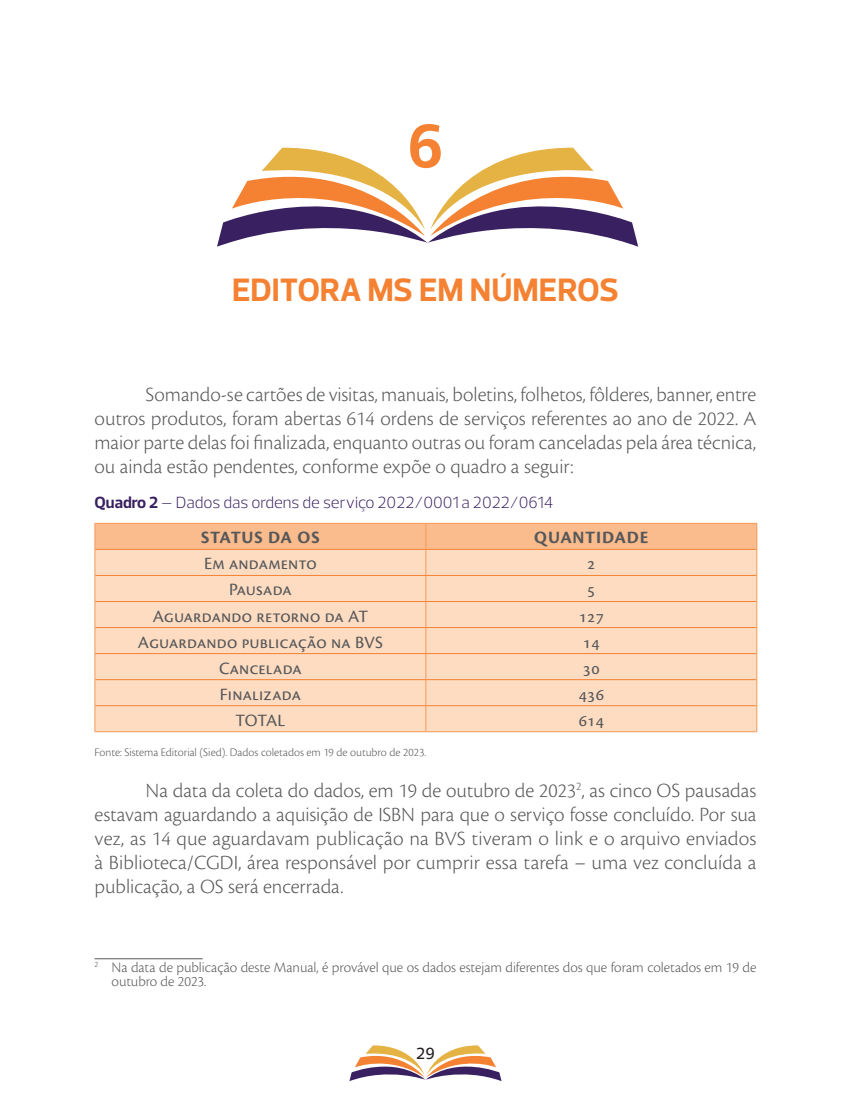
<style>
.page{position:relative;width:851px;height:1106px;background:#fff}
.page>*{position:absolute;margin:0;border:0;box-sizing:border-box;transform-origin:0 0}
.tit_sum_H1_number{font:700 63px "Prelo";color:#f48232}
.tit_sum_H1{font:700 33px "Prelo";color:#f48232}
.t1{font:300 21px/24px "Cronos Pro";color:#57585a;text-align:justify}
.tb_p_align_middle{font:18px "Cronos Pro";letter-spacing:.015em;color:#57585a}
.tb_header_align_middle{font:700 18px "Cronos Pro";letter-spacing:.04em;color:#57585a}
.tit_figs_tbs_grph_chrt{font:300 16.5px "Prelo";color:#392060}
.t2{font:500 16.5px "Prelo";color:#231f20}
.p_footnotes{font:300 15px/13.5px "Cronos Pro";color:#57585a}
.t3{font:300 12px "Cronos Pro";color:#57585a}
.s1{font-weight:700}
</style>
<div class="page">
<svg style="left:349px;top:1045px;width:152px;height:36px"></svg>
<svg style="left:217px;top:148px;width:421px;height:99px"></svg>
<svg style="left:94px;top:523px;width:663px;height:208px;background:#fcd7b9"></svg>
<hr style="left:94px;top:731px;width:332px;height:1px;background:#f79957">
<hr style="left:426px;top:731px;width:331px;height:1px;background:#f79957">
<hr style="left:95px;top:549px;width:331px;height:1px;background:#f48232">
<hr style="left:426px;top:549px;width:330px;height:1px;background:#f48232">
<hr style="left:95px;top:575px;width:331px;height:1px;background:#f48232">
<hr style="left:426px;top:575px;width:330px;height:1px;background:#f48232">
<hr style="left:95px;top:601px;width:331px;height:1px;background:#f48232">
<hr style="left:426px;top:601px;width:330px;height:1px;background:#f48232">
<hr style="left:95px;top:627px;width:331px;height:1px;background:#f48232">
<hr style="left:426px;top:627px;width:330px;height:1px;background:#f48232">
<hr style="left:95px;top:653px;width:331px;height:1px;background:#f48232">
<hr style="left:426px;top:653px;width:330px;height:1px;background:#f48232">
<hr style="left:95px;top:679px;width:331px;height:1px;background:#f48232">
<hr style="left:426px;top:679px;width:330px;height:1px;background:#f48232">
<hr style="left:95px;top:705px;width:331px;height:1px;background:#f48232">
<hr style="left:426px;top:705px;width:330px;height:1px;background:#f48232">
<hr style="left:94px;top:958px;width:108px;height:1px;background:#57585a">
<p class="tit_sum_H1_number" style="left:407px;top:108px;width:37px">6</p>
<p class="tit_sum_H1" style="left:232px;top:269px;width:388px">EDITORA MS EM NÚMEROS</p>
<p class="t1" style="left:94px;top:383px;width:663px;text-indent:51px">Somando-se cartões de visitas, manuais, boletins, folhetos, fôlderes, banner, entre outros produtos, foram abertas 614 ordens de serviços referentes ao ano de 2022. A maior parte delas foi finalizada, enquanto outras ou foram canceladas pela área técnica, ou ainda estão pendentes, conforme expõe o quadro a seguir:</p>
<p class="tit_figs_tbs_grph_chrt" style="left:94px;top:493px;width:460px"><span class="s1">Quadro 2</span> – Dados das ordens de serviço 2022/0001 a 2022/0614</p>
<p class="tb_header_align_middle" style="left:201px;top:527px;width:120px">STATUS DA OS</p>
<p class="tb_header_align_middle" style="left:534px;top:527px;width:115px">QUANTIDADE</p>
<p class="tb_p_align_middle" style="left:204px;top:553px;width:114px">Em andamento</p>
<p class="tb_p_align_middle" style="left:587px;top:553px;width:10px">2</p>
<p class="tb_p_align_middle" style="left:229px;top:579px;width:64px">Pausada</p>
<p class="tb_p_align_middle" style="left:587px;top:579px;width:10px">5</p>
<p class="tb_p_align_middle" style="left:153px;top:605px;width:217px">Aguardando retorno da AT</p>
<p class="tb_p_align_middle" style="left:578px;top:605px;width:27px">127</p>
<p class="tb_p_align_middle" style="left:138px;top:631px;width:246px">Aguardando publicação na BVS</p>
<p class="tb_p_align_middle" style="left:583px;top:631px;width:18px">14</p>
<p class="tb_p_align_middle" style="left:219px;top:657px;width:84px">Cancelada</p>
<p class="tb_p_align_middle" style="left:583px;top:657px;width:18px">30</p>
<p class="tb_p_align_middle" style="left:220px;top:683px;width:82px">Finalizada</p>
<p class="tb_p_align_middle" style="left:578px;top:683px;width:27px">436</p>
<p class="tb_p_align_middle" style="left:235px;top:709px;width:51px">TOTAL</p>
<p class="tb_p_align_middle" style="left:578px;top:709px;width:27px">614</p>
<p class="t3" style="left:94px;top:745px;width:333px">Fonte: Sistema Editorial (Sied). Dados coletados em 19 de outubro de 2023.</p>
<p class="t1" style="left:94px;top:778px;width:663px;text-indent:51px">Na data da coleta do dados, em 19 de outubro de 2023<sup>2</sup>, as cinco OS pausadas estavam aguardando a aquisição de ISBN para que o serviço fosse concluído. Por sua vez, as 14 que aguardavam publicação na BVS tiveram o link e o arquivo enviados à Biblioteca/CGDI, área responsável por cumprir essa tarefa – uma vez concluída a publicação, a OS será encerrada.</p>
<p class="p_footnotes" style="left:111px;top:960px;width:646px;text-indent:-17px"><sup>2</sup> Na data de publicação deste Manual, é provável que os dados estejam diferentes dos que foram coletados em 19 de outubro de 2023.</p>
<p class="t2" style="left:416px;top:1043px;width:20px">29</p>
</div>
